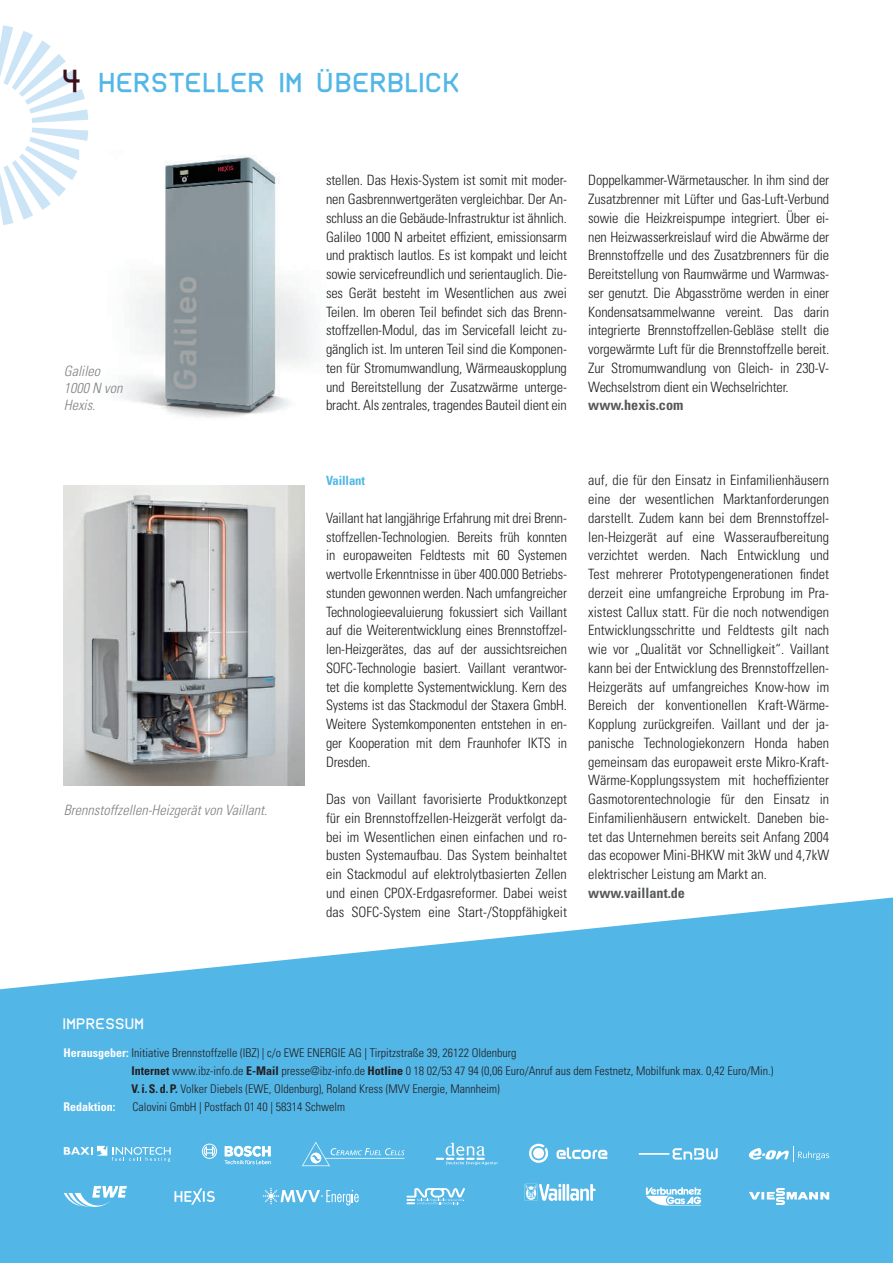
<style>
.page{position:relative;width:893px;height:1263px;background:#fff}
.page>*{position:absolute;margin:0;border:0;box-sizing:border-box;transform-origin:0 0}
.t1{font:27px "IBZ Font";color:#52b6e7}
.t2{font:15px "IBZ Font";color:#fff}
.t3{font:300 condensed 14.25px/18.8px "Univers";letter-spacing:-.01em;color:#231f20;text-align:justify}
.t4{font:italic 300 condensed 14.25px/17.1px "Univers";color:#808285}
.t5{font:700 condensed 14.25px "Univers";color:#57585a}
.t6{font:700 condensed 12.75px "Univers";letter-spacing:-.01em;color:#52b6e7}
.t7{font:300 condensed 12px "Univers";color:#231f20}
.t8{font:700 condensed 12px "Univers";color:#fff}
.s1{font-size:31.5px;color:#3d111c}
.s2{font-weight:700;color:#fff}
.s3{font-weight:700}
</style>
<div class="page">
<svg style="left:0;top:897px;width:893px;height:366px;background:#69bfea"></svg>
<img style="left:121px;top:155px;width:191px;height:263px">
<svg style="left:0;top:25px;width:88px;height:200px"></svg>
<svg style="left:436px;top:1143px;width:62px;height:22px"></svg>
<svg style="left:262px;top:1187px;width:97px;height:18px;background:#7bc7ec"></svg>
<svg style="left:646px;top:1187px;width:55px;height:18px"></svg>
<svg style="left:749px;top:1146px;width:80px;height:16px"></svg>
<svg style="left:639px;top:1148px;width:79px;height:11px"></svg>
<svg style="left:406px;top:1187px;width:59px;height:18px"></svg>
<svg style="left:64px;top:1146px;width:107px;height:16px;background:#7ac7ec"></svg>
<svg style="left:64px;top:1186px;width:63px;height:21px"></svg>
<svg style="left:749px;top:1188px;width:80px;height:17px"></svg>
<svg style="left:524px;top:1184px;width:72px;height:17px"></svg>
<svg style="left:225px;top:1146px;width:46px;height:18px"></svg>
<svg style="left:202px;top:1143px;width:15px;height:16px"></svg>
<svg style="left:174px;top:1188px;width:41px;height:17px"></svg>
<hr style="left:325px;top:1158px;width:80px;height:1px;background:#fff">
<svg style="left:302px;top:1141px;width:102px;height:25px;background:#66bee9"></svg>
<svg style="left:556px;top:1146px;width:51px;height:17px"></svg>
<svg style="left:529px;top:1144px;width:20px;height:19px"></svg>
<img style="left:64px;top:485px;width:241px;height:300px">
<h1 class="t1" style="left:64px;top:66px;width:400px"><span class="s1">4</span> HERSTELLER IM ÜBERBLICK</h1>
<p class="t4" style="left:64px;top:364px;width:60px">Galileo<br>1000 N von<br>Hexis.</p>
<p class="t4" style="left:64px;top:803px;width:205px">Brennstoffzellen-Heizgerät von Vaillant.</p>
<p class="t2" style="left:64px;top:1015px;width:83px">IMPRESSUM</p>
<p class="t3" style="left:326px;top:172px;width:242px">stellen. Das Hexis-System ist somit mit moder&shy;nen Gasbrennwertgeräten vergleichbar. Der An&shy;schluss an die Gebäude-Infrastruktur ist ähnlich.<br>Galileo 1000 N arbeitet effizient, emissionsarm und praktisch lautlos. Es ist kompakt und leicht sowie servicefreundlich und serientauglich. Die&shy;ses Gerät besteht im Wesentlichen aus zwei Teilen. Im oberen Teil befindet sich das Brenn&shy;stoffzellen-Modul, das im Servicefall leicht zu&shy;gänglich ist. Im unteren Teil sind die Komponen&shy;ten für Stromumwandlung, Wärmeauskopplung und Bereitstellung der Zusatzwärme unterge&shy;bracht. Als zentrales, tragendes Bauteil dient ein</p>
<p class="t3" style="left:588px;top:172px;width:242px">Doppelkammer-Wärmetauscher. In ihm sind der Zusatzbrenner mit Lüfter und Gas-Luft-Verbund sowie die Heizkreispumpe integriert. Über ei&shy;nen Heizwasserkreislauf wird die Abwärme der Brennstoffzelle und des Zusatzbrenners für die Bereitstellung von Raumwärme und Warmwas&shy;ser genutzt. Die Abgasströme werden in einer Kondensatsammelwanne vereint. Das darin integrierte Brennstoffzellen-Gebläse stellt die vorgewärmte Luft für die Brennstoffzelle bereit.<br>Zur Stromumwandlung von Gleich- in 230-V-Wechselstrom dient ein Wechselrichter.</p>
<p class="t5" style="left:588px;top:400px;width:97px">www.hexis.com</p>
<p class="t6" style="left:326px;top:476px;width:41px">Vaillant</p>
<p class="t3" style="left:326px;top:510px;width:242px">Vaillant hat langjährige Erfahrung mit drei Brenn&shy;stoffzellen-Technologien. Bereits früh konnten in europaweiten Feldtests mit 60 Systemen wertvolle Erkenntnisse in über 400.000 Betriebs&shy;stunden gewonnen werden. Nach umfangreicher Technologieevaluierung fokussiert sich Vaillant auf die Weiterentwicklung eines Brennstoffzel&shy;len-Heizgerätes, das auf der aussichtsreichen SOFC-Technologie basiert. Vaillant verantwor&shy;tet die komplette Systementwicklung. Kern des Systems ist das Stackmodul der Staxera GmbH.<br>Weitere Systemkomponenten entstehen in en&shy;ger Kooperation mit dem Fraunhofer IKTS in Dresden.</p>
<p class="t3" style="left:326px;top:791px;width:242px">Das von Vaillant favorisierte Produktkonzept für ein Brennstoffzellen-Heizgerät verfolgt da&shy;bei im Wesentlichen einen einfachen und ro&shy;busten Systemaufbau. Das System beinhaltet ein Stackmodul auf elektrolytbasierten Zellen und einen CPOX-Erdgasreformer. Dabei weist das SOFC-System eine Start-/Stoppfähigkeit</p>
<p class="t3" style="left:588px;top:472px;width:242px">auf, die für den Einsatz in Einfamilienhäusern eine der wesentlichen Marktanforderungen darstellt. Zudem kann bei dem Brennstoffzel&shy;len-Heizgerät auf eine Wasseraufbereitung verzichtet werden. Nach Entwicklung und Test mehrerer Prototypengenerationen findet derzeit eine umfangreiche Erprobung im Pra&shy;xistest Callux statt. Für die noch notwendigen Entwicklungsschritte und Feldtests gilt nach wie vor „Qualität vor Schnelligkeit“. Vaillant kann bei der Entwicklung des Brennstoffzellen-Heizgeräts auf umfangreiches Know-how im Bereich der konventionellen Kraft-Wärme-Kopplung zurückgreifen. Vaillant und der ja&shy;panische Technologiekonzern Honda haben gemeinsam das europaweit erste Mikro-Kraft-Wärme-Kopplungssystem mit hocheffizienter Gasmotorentechnologie für den Einsatz in Einfamilienhäusern entwickelt. Daneben bie&shy;tet das Unternehmen bereits seit Anfang 2004 das ecopower Mini-BHKW mit 3kW und 4,7kW elektrischer Leistung am Markt an.</p>
<p class="t5" style="left:588px;top:887px;width:98px">www.vaillant.de</p>
<p class="t7" style="left:63px;top:1048px;width:455px"><span class="s2">Herausgeber:</span> Initiative Brennstoffzelle (IBZ) | c/o EWE ENERGIE AG | Tirpitzstraße 39, 26122 Oldenburg</p>
<p class="t7" style="left:131px;top:1066px;width:644px"><span class="s3">Internet</span> www.ibz-info.de <span class="s3">E-Mail</span> presse@ibz-info.de <span class="s3">Hotline</span> 0 18 02/53 47 94 (0,06 Euro/Anruf aus dem Festnetz, Mobilfunk max. 0,42 Euro/Min.)</p>
<p class="t7" style="left:131px;top:1084px;width:370px"><span class="s3">V. i. S. d. P.</span> Volker Diebels (EWE, Oldenburg), Roland Kress (MVV Energie, Mannheim)</p>
<p class="t8" style="left:63px;top:1102px;width:54px">Redaktion:</p>
<p class="t7" style="left:132px;top:1102px;width:214px">Calovini GmbH | Postfach 01 40 | 58314 Schwelm</p>
</div>
